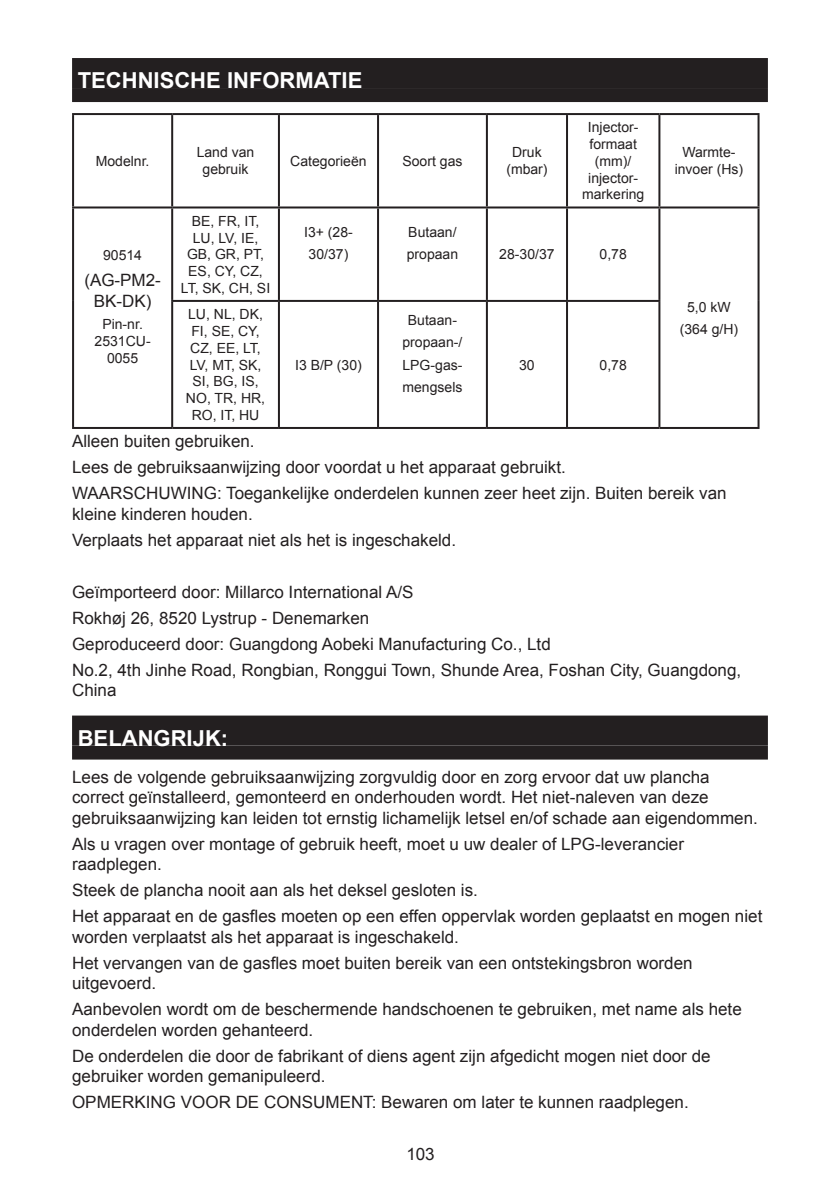
<style>
.page{position:relative;width:840px;height:1191px;background:#fff}
.page>*{position:absolute;margin:0;border:0;box-sizing:border-box;transform-origin:0 0}
.Overskrift{font:700 22px "Arial";color:#fff}
.Brødtekst{font:17px/20.4px "Arial";color:#231f20}
.Brødtekst-2{font:14px/16.8px "Arial";color:#231f20;text-align:center}
</style>
<div class="page">
<div style="left:72px;top:58px;width:695px;height:30px;background:#231f20"></div>
<div style="left:72px;top:88px;width:695px;height:14px;background:#231f20"></div>
<div style="left:72px;top:715px;width:695px;height:30px;background:#231f20"></div>
<div style="left:72px;top:745px;width:695px;height:14px;background:#231f20"></div>
<hr style="left:72px;top:113px;width:100px;height:2px;background:#231f20">
<hr style="left:72px;top:115px;width:2px;height:91px;background:#231f20">
<hr style="left:172px;top:113px;width:107px;height:2px;background:#231f20">
<hr style="left:171px;top:115px;width:2px;height:91px;background:#231f20">
<hr style="left:279px;top:113px;width:99px;height:2px;background:#231f20">
<hr style="left:278px;top:115px;width:2px;height:91px;background:#231f20">
<hr style="left:378px;top:113px;width:108px;height:2px;background:#231f20">
<hr style="left:377px;top:115px;width:2px;height:91px;background:#231f20">
<hr style="left:486px;top:113px;width:80px;height:2px;background:#231f20">
<hr style="left:485px;top:115px;width:2px;height:91px;background:#231f20">
<hr style="left:566px;top:113px;width:93px;height:2px;background:#231f20">
<hr style="left:565px;top:115px;width:2px;height:91px;background:#231f20">
<hr style="left:659px;top:113px;width:100px;height:2px;background:#231f20">
<hr style="left:658px;top:115px;width:2px;height:91px;background:#231f20">
<hr style="left:757px;top:115px;width:2px;height:91px;background:#231f20">
<hr style="left:72px;top:206px;width:100px;height:2px;background:#231f20">
<hr style="left:72px;top:208px;width:2px;height:93px;background:#231f20">
<hr style="left:172px;top:206px;width:107px;height:2px;background:#231f20">
<hr style="left:171px;top:208px;width:2px;height:92px;background:#231f20">
<hr style="left:279px;top:206px;width:99px;height:2px;background:#231f20">
<hr style="left:278px;top:208px;width:2px;height:92px;background:#231f20">
<hr style="left:378px;top:206px;width:108px;height:2px;background:#231f20">
<hr style="left:377px;top:208px;width:2px;height:92px;background:#231f20">
<hr style="left:486px;top:206px;width:80px;height:2px;background:#231f20">
<hr style="left:485px;top:208px;width:2px;height:92px;background:#231f20">
<hr style="left:566px;top:206px;width:93px;height:2px;background:#231f20">
<hr style="left:565px;top:208px;width:2px;height:92px;background:#231f20">
<hr style="left:659px;top:206px;width:100px;height:2px;background:#231f20">
<hr style="left:658px;top:208px;width:2px;height:92px;background:#231f20">
<hr style="left:757px;top:208px;width:2px;height:93px;background:#231f20">
<hr style="left:72px;top:301px;width:2px;height:126px;background:#231f20">
<hr style="left:171px;top:300px;width:108px;height:2px;background:#231f20">
<hr style="left:171px;top:302px;width:2px;height:125px;background:#231f20">
<hr style="left:279px;top:300px;width:99px;height:2px;background:#231f20">
<hr style="left:278px;top:302px;width:2px;height:125px;background:#231f20">
<hr style="left:378px;top:300px;width:108px;height:2px;background:#231f20">
<hr style="left:377px;top:302px;width:2px;height:125px;background:#231f20">
<hr style="left:486px;top:300px;width:80px;height:2px;background:#231f20">
<hr style="left:485px;top:302px;width:2px;height:125px;background:#231f20">
<hr style="left:566px;top:300px;width:94px;height:2px;background:#231f20">
<hr style="left:565px;top:302px;width:2px;height:125px;background:#231f20">
<hr style="left:658px;top:302px;width:2px;height:125px;background:#231f20">
<hr style="left:757px;top:301px;width:2px;height:126px;background:#231f20">
<hr style="left:72px;top:427px;width:100px;height:2px;background:#231f20">
<hr style="left:172px;top:427px;width:107px;height:2px;background:#231f20">
<hr style="left:279px;top:427px;width:99px;height:2px;background:#231f20">
<hr style="left:378px;top:427px;width:108px;height:2px;background:#231f20">
<hr style="left:486px;top:427px;width:80px;height:2px;background:#231f20">
<hr style="left:566px;top:427px;width:93px;height:2px;background:#231f20">
<hr style="left:659px;top:427px;width:100px;height:2px;background:#231f20">
<p class="Overskrift" style="left:78px;top:66px;width:286px">TECHNISCHE INFORMATIE</p>
<p class="Brødtekst-2" style="left:96px;top:153px;width:55px">Modelnr.</p>
<p class="Brødtekst-2" style="left:197px;top:144px;width:59px">Land van gebruik</p>
<p class="Brødtekst-2" style="left:290px;top:153px;width:78px">Categorieën</p>
<p class="Brødtekst-2" style="left:402px;top:153px;width:61px">Soort gas</p>
<p class="Brødtekst-2" style="left:506px;top:144px;width:43px">Druk (mbar)</p>
<p class="Brødtekst-2" style="left:581px;top:119px;width:64px">Injector&shy;formaat (mm)/ injector&shy;markering</p>
<p class="Brødtekst-2" style="left:103px;top:247px;width:40px">90514</p>
<p class="Brødtekst" style="left:84px;top:270px;width:78px;text-align:center">(AG-PM2-<br>BK-DK)</p>
<p class="Brødtekst-2" style="left:94px;top:316px;width:58px">Pin-nr.<br>2531CU-<br>0055</p>
<p class="Brødtekst-2" style="left:181px;top:212px;width:91px">BE, FR, IT,<br>LU, LV, IE,<br>GB, GR, PT,<br>ES, CY, CZ,<br>LT, SK, CH, SI</p>
<p class="Brødtekst-2" style="left:304px;top:224px;width:50px">I3+ (28-</p>
<p class="Brødtekst-2" style="left:308px;top:246px;width:41px">30/37)</p>
<p class="Brødtekst-2" style="left:186px;top:306px;width:81px">LU, NL, DK,<br>FI, SE, CY,<br>CZ, EE, LT,<br>LV, MT, SK,<br>SI, BG, IS,<br>NO, TR, HR,<br>RO, IT, HU</p>
<p class="Brødtekst-2" style="left:295px;top:356px;width:68px">I3 B/P (30)</p>
<p class="Brødtekst-2" style="left:408px;top:224px;width:50px">Butaan/</p>
<p class="Brødtekst-2" style="left:406px;top:246px;width:53px">propaan</p>
<p class="Brødtekst-2" style="left:499px;top:246px;width:57px">28-30/37</p>
<p class="Brødtekst-2" style="left:599px;top:246px;width:29px">0,78</p>
<p class="Brødtekst-2" style="left:407px;top:311px;width:51px">Butaan-</p>
<p class="Brødtekst-2" style="left:402px;top:334px;width:61px">propaan-/</p>
<p class="Brødtekst-2" style="left:402px;top:356px;width:61px">LPG-gas-</p>
<p class="Brødtekst-2" style="left:402px;top:379px;width:61px">mengsels</p>
<p class="Brødtekst-2" style="left:519px;top:356px;width:17px">30</p>
<p class="Brødtekst-2" style="left:599px;top:356px;width:29px">0,78</p>
<p class="Brødtekst-2" style="left:674px;top:144px;width:70px">Warmte&shy;invoer (Hs)</p>
<p class="Brødtekst-2" style="left:686px;top:298px;width:45px">5,0 kW</p>
<p class="Brødtekst-2" style="left:679px;top:321px;width:60px">(364 g/H)</p>
<p class="Brødtekst" style="left:72px;top:431px;width:184px">Alleen buiten gebruiken.</p>
<p class="Brødtekst" style="left:72px;top:457px;width:495px">Lees de gebruiksaanwijzing door voordat u het apparaat gebruikt.</p>
<p class="Brødtekst" style="left:72px;top:483px;width:655px">WAARSCHUWING: Toegankelijke onderdelen kunnen zeer heet zijn. Buiten bereik van kleine kinderen houden.</p>
<p class="Brødtekst" style="left:72px;top:529px;width:385px">Verplaats het apparaat niet als het is ingeschakeld.</p>
<p class="Brødtekst" style="left:72px;top:582px;width:343px">Geïmporteerd door: Millarco International A/S</p>
<p class="Brødtekst" style="left:72px;top:608px;width:299px">Rokhøj 26, 8520 Lystrup - Denemarken</p>
<p class="Brødtekst" style="left:72px;top:634px;width:480px">Geproduceerd door: Guangdong Aobeki Manufacturing Co., Ltd</p>
<p class="Brødtekst" style="left:72px;top:660px;width:670px">No.2, 4th Jinhe Road, Rongbian, Ronggui Town, Shunde Area, Foshan City, Guangdong,<br>China</p>
<p class="Overskrift" style="left:78px;top:723px;width:152px">BELANGRIJK:</p>
<p class="Brødtekst" style="left:72px;top:767px;width:687px">Lees de volgende gebruiksaanwijzing zorgvuldig door en zorg ervoor dat uw plancha correct geïnstalleerd, gemonteerd en onderhouden wordt. Het niet-naleven van deze gebruiksaanwijzing kan leiden tot ernstig lichamelijk letsel en/of schade aan eigendommen.</p>
<p class="Brødtekst" style="left:72px;top:834px;width:613px">Als u vragen over montage of gebruik heeft, moet u uw dealer of LPG-leverancier raadplegen.</p>
<p class="Brødtekst" style="left:72px;top:880px;width:407px">Steek de plancha nooit aan als het deksel gesloten is.</p>
<p class="Brødtekst" style="left:72px;top:906px;width:691px">Het apparaat en de gasfles moeten op een effen oppervlak worden geplaatst en mogen niet worden verplaatst als het apparaat is ingeschakeld.</p>
<p class="Brødtekst" style="left:72px;top:953px;width:621px">Het vervangen van de gasfles moet buiten bereik van een ontstekingsbron worden uitgevoerd.</p>
<p class="Brødtekst" style="left:72px;top:999px;width:671px">Aanbevolen wordt om de beschermende handschoenen te gebruiken, met name als hete onderdelen worden gehanteerd.</p>
<p class="Brødtekst" style="left:72px;top:1046px;width:639px">De onderdelen die door de fabrikant of diens agent zijn afgedicht mogen niet door de gebruiker worden gemanipuleerd.</p>
<p class="Brødtekst" style="left:72px;top:1092px;width:617px">OPMERKING VOOR DE CONSUMENT: Bewaren om later te kunnen raadplegen.</p>
<p class="Brødtekst" style="left:406px;top:1144px;width:30px">103</p>
</div>
